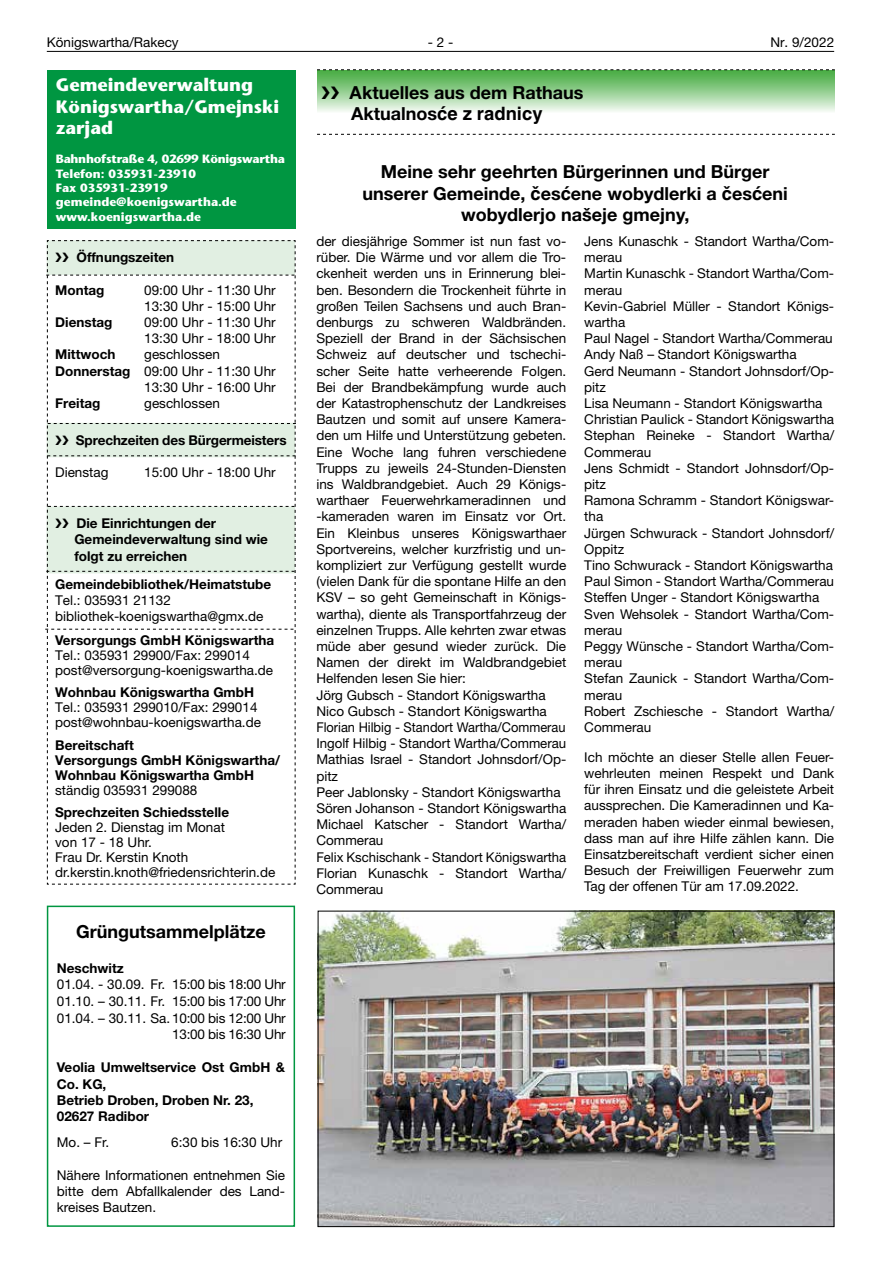
<style>
.page{position:relative;width:881px;height:1263px;background:#fff}
.page>*{position:absolute;margin:0;border:0;box-sizing:border-box;transform-origin:0 0}
.t1{font:700 18px/21.6px "Helvetica Neue LT";color:#000;text-align:center}
.t2{font:700 18px/21.6px "Stone Sans";color:#fff}
.t3{font:700 18px "H Central";color:#000}
.t4{font:13.5px/16.2px "Helvetica Neue LT";color:#000}
.t5{font:700 13.5px/16.2px "Helvetica Neue LT";color:#000}
.t6{font:13.5px/16.6px "Helvetica Neue LT";letter-spacing:-.02em;color:#000;text-align:right}
.t7{font:700 12px/14.4px "Stone Sans";color:#fff}
.s1{font-family:"Helvetica Neue LT"}
.s2{font-weight:700}
.s3{font-family:"H Central"}
</style>
<div class="page">
<hr style="left:47px;top:51px;width:786px;height:1px;background:#000">
<svg style="left:317px;top:70px;width:517px;height:64px"></svg>
<svg style="left:317px;top:69px;width:517px;height:1px"></svg>
<svg style="left:317px;top:134px;width:517px;height:1px"></svg>
<div style="left:47px;top:70px;width:249px;height:158px;background:#009641"></div>
<div style="left:47px;top:905px;width:248px;height:322px;border:2px solid #009641"></div>
<img style="left:320px;top:913px;width:511px;height:312px">
<div style="left:318px;top:911px;width:515px;height:316px;border:1px solid #000"></div>
<svg style="left:322px;top:86px;width:17px;height:13px"></svg>
<svg style="left:45px;top:240px;width:251px;height:645px"></svg>
<p class="t4" style="left:47px;top:34px;width:133px">Königswartha/Rakecy</p>
<p class="t4" style="left:427px;top:34px;width:27px">- 2 -</p>
<p class="t4" style="left:770px;top:34px;width:65px">Nr. 9/2022</p>
<h1 class="t1" style="left:349px;top:81px;width:235px">Aktuelles aus dem Rathaus</h1>
<h1 class="t3" style="left:351px;top:102px;width:193px"><span class="s1">Aktualnos</span>çe z radnicy</h1>
<h1 class="t2" style="left:56px;top:74px;width:225px">Gemeindeverwaltung<br>Königswartha/Gmejnski zarjad</h1>
<p class="t7" style="left:56px;top:152px;width:230px">Bahnhofstraße 4, 02699 Königswartha<br>Telefon: 035931-23910<br>Fax 035931-23919 gemeinde@koenigswartha.de www.koenigswartha.de</p>
<p class="t5" style="left:76px;top:249px;width:99px">Öffnungszeiten</p>
<p class="t5" style="left:55px;top:281px;width:51px">Montag</p>
<p class="t4" style="left:144px;top:281px;width:133px">09:00 Uhr - 11:30 Uhr<br>13:30 Uhr - 15:00 Uhr</p>
<p class="t5" style="left:55px;top:314px;width:59px">Dienstag</p>
<p class="t4" style="left:144px;top:314px;width:133px">09:00 Uhr - 11:30 Uhr<br>13:30 Uhr - 18:00 Uhr</p>
<p class="t5" style="left:55px;top:346px;width:62px">Mittwoch</p>
<p class="t4" style="left:144px;top:346px;width:77px">geschlossen</p>
<p class="t4" style="left:55px;top:362px;width:222px"><span class="s2">Donnerstag</span> 09:00 Uhr - 11:30 Uhr</p>
<p class="t4" style="left:144px;top:379px;width:133px">13:30 Uhr - 16:00 Uhr</p>
<p class="t5" style="left:55px;top:395px;width:47px">Freitag</p>
<p class="t4" style="left:144px;top:395px;width:77px">geschlossen</p>
<p class="t5" style="left:76px;top:431px;width:212px">Sprechzeiten des Bürgermeisters</p>
<p class="t4" style="left:55px;top:464px;width:55px">Dienstag</p>
<p class="t4" style="left:144px;top:464px;width:133px">15:00 Uhr - 18:00 Uhr</p>
<p class="t5" style="left:74px;top:515px;width:195px">Die Einrichtungen der<br>Gemeindeverwaltung sind wie folgt zu erreichen</p>
<p class="t5" style="left:55px;top:575px;width:217px">Gemeindebibliothek/Heimatstube</p>
<p class="t4" style="left:55px;top:592px;width:210px">Tel.: 035931 21132 bibliothek-koenigswartha@gmx.de</p>
<p class="t5" style="left:55px;top:631px;width:220px">Versorgungs GmbH Königswartha</p>
<p class="t4" style="left:55px;top:647px;width:219px;line-height:15px">Tel.: 035931 29900/Fax: 299014 post@versorgung-koenigswartha.de</p>
<p class="t5" style="left:55px;top:684px;width:200px">Wohnbau Königswartha GmbH</p>
<p class="t4" style="left:55px;top:700px;width:207px;line-height:15px">Tel.: 035931 299010/Fax: 299014 post@wohnbau-koenigswartha.de</p>
<p class="t5" style="left:55px;top:737px;width:226px;line-height:15px">Bereitschaft<br>Versorgungs GmbH Königswartha/<br>Wohnbau Königswartha GmbH</p>
<p class="t4" style="left:55px;top:781px;width:144px">ständig 035931 299088</p>
<p class="t5" style="left:55px;top:804px;width:175px">Sprechzeiten Schiedsstelle</p>
<p class="t4" style="left:55px;top:820px;width:221px;line-height:15px">Jeden 2. Dienstag im Monat<br>von 17 - 18 Uhr.<br>Frau Dr. Kerstin Knoth dr.kerstin.knoth@friedensrichterin.de</p>
<h1 class="t1" style="left:362px;top:160px;width:426px">Meine sehr geehrten Bürgerinnen und Bürger unserer Gemeinde, <span class="s3">ã</span>es<span class="s3">ç</span>ene wobydlerki a <span class="s3">ã</span>es<span class="s3">ç</span>eni wobydlerjo našeje gmejny,</h1>
<p class="t4" style="left:316px;top:233px;width:251px">der diesjährige Sommer ist nun fast vo&shy;rüber. Die Wärme und vor allem die Tro&shy;ckenheit werden uns in Erinnerung blei&shy;ben. Besondern die Trockenheit führte in großen Teilen Sachsens und auch Bran&shy;denburgs zu schweren Waldbränden.<br>Speziell der Brand in der Sächsischen Schweiz auf deutscher und tschechi&shy;scher Seite hatte verheerende Folgen.<br>Bei der Brandbekämpfung wurde auch der Katastrophenschutz der Landkreises Bautzen und somit auf unsere Kamera&shy;den um Hilfe und Unterstützung gebeten.<br>Eine Woche lang fuhren verschiedene Trupps zu jeweils 24-Stunden-Diensten ins Waldbrandgebiet. Auch 29 Königs&shy;warthaer Feuerwehrkameradinnen und -kameraden waren im Einsatz vor Ort.<br>Ein Kleinbus unseres Königswarthaer Sportvereins, welcher kurzfristig und un&shy;kompliziert zur Verfügung gestellt wurde (vielen Dank für die spontane Hilfe an den KSV – so geht Gemeinschaft in Königs&shy;wartha), diente als Transportfahrzeug der einzelnen Trupps. Alle kehrten zwar etwas müde aber gesund wieder zurück. Die Namen der direkt im Waldbrandgebiet Helfenden lesen Sie hier:<br>Jörg Gubsch - Standort Königswartha Nico Gubsch - Standort Königswartha Florian Hilbig - Standort Wartha/Commerau Ingolf Hilbig - Standort Wartha/Commerau Mathias Israel - Standort Johnsdorf/Op&shy;pitz<br>Peer Jablonsky - Standort Königswartha Sören Johanson - Standort Königswartha Michael Katscher - Standort Wartha/ Commerau<br>Felix Kschischank - Standort Königswartha Florian Kunaschk - Standort Wartha/ Commerau</p>
<p class="t4" style="left:584px;top:233px;width:251px">Jens Kunaschk - Standort Wartha/Com&shy;merau<br>Martin Kunaschk - Standort Wartha/Com&shy;merau<br>Kevin-Gabriel Müller - Standort Königs&shy;wartha<br>Paul Nagel - Standort Wartha/Commerau<br>Andy Naß – Standort Königswartha<br>Gerd Neumann - Standort Johnsdorf/Op&shy;pitz<br>Lisa Neumann - Standort Königswartha<br>Christian Paulick - Standort Königswartha<br>Stephan Reineke - Standort Wartha/<br>Commerau<br>Jens Schmidt - Standort Johnsdorf/Op&shy;pitz<br>Ramona Schramm - Standort Königswar&shy;tha<br>Jürgen Schwurack - Standort Johnsdorf/<br>Oppitz<br>Tino Schwurack - Standort Königswartha<br>Paul Simon - Standort Wartha/Commerau<br>Steffen Unger - Standort Königswartha<br>Sven Wehsolek - Standort Wartha/Com&shy;merau<br>Peggy Wünsche - Standort Wartha/Com&shy;merau<br>Stefan Zaunick - Standort Wartha/Com&shy;merau<br>Robert Zschiesche - Standort Wartha/<br>Commerau</p>
<p class="t4" style="left:584px;top:749px;width:251px;text-align:justify">Ich möchte an dieser Stelle allen Feuer&shy;wehrleuten meinen Respekt und Dank für ihren Einsatz und die geleistete Arbeit aussprechen. Die Kameradinnen und Ka&shy;meraden haben wieder einmal bewiesen, dass man auf ihre Hilfe zählen kann. Die Einsatzbereitschaft verdient sicher einen Besuch der Freiwilligen Feuerwehr zum Tag der offenen Tür am 17.09.2022.</p>
<h1 class="t1" style="left:76px;top:921px;width:191px">Grüngutsammelplätze</h1>
<p class="t5" style="left:57px;top:959px;width:68px">Neschwitz</p>
<p class="t6" style="left:57px;top:976px;width:230px">01.04. - 30.09. Fr. 15:00 bis 18:00 Uhr 01.10. – 30.11. Fr. 15:00 bis 17:00 Uhr 01.04. – 30.11. Sa. 10:00 bis 12:00 Uhr 13:00 bis 16:30 Uhr</p>
<p class="t5" style="left:57px;top:1059px;width:230px">Veolia Umweltservice Ost GmbH &amp;<br>Co. KG,<br>Betrieb Droben, Droben Nr. 23,<br>02627 Radibor</p>
<p class="t4" style="left:57px;top:1134px;width:54px">Mo. – Fr.</p>
<p class="t4" style="left:171px;top:1134px;width:112px">6:30 bis 16:30 Uhr</p>
<p class="t4" style="left:57px;top:1167px;width:230px;text-align:justify">Nähere Informationen entnehmen Sie bitte dem Abfallkalender des Land&shy;kreises Bautzen.</p>
</div>
